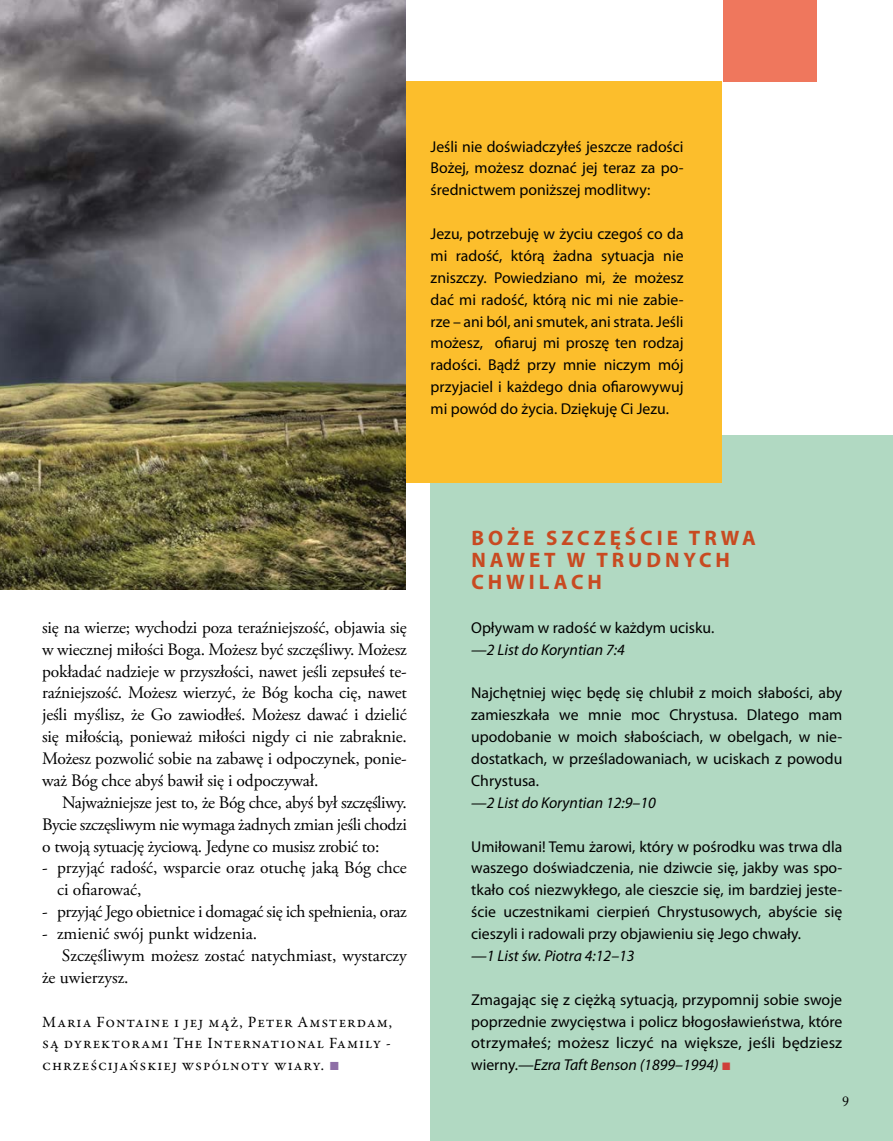
<style>
.page{position:relative;width:893px;height:1141px;background:#fff}
.page>*{position:absolute;margin:0;border:0;box-sizing:border-box;transform-origin:0 0}
.t1{font:700 21px/21.9px "Myriad Pro";letter-spacing:.19em;color:#c84a21}
.t2{font:17.5px/21.9px "Adobe Garamond Pro";letter-spacing:-.01em;color:#000;text-align:justify}
.t3{font:15.75px/21.9px "Myriad Pro";color:#000;text-align:justify}
.t4{font:15.75px/21.9px "Garamond Premr Pro";letter-spacing:.06em;color:#000;text-align:justify}
.t5{font:italic 15.75px "Myriad Pro";color:#000}
.t6{font:14px "Adobe Caslon Pro";color:#000}
.s1{font-family:"Arial";font-size:17.5px;color:#8e6ea6}
.s2{font-style:italic}
.s3{font-family:"Arial";font-size:16.1px;color:#cf3e39}
</style>
<div class="page">
<div style="left:431px;top:436px;width:462px;height:705px;background:#b1d9c2"></div>
<div style="left:336px;top:81px;width:386px;height:402px;background:#fcbe2c"></div>
<img style="left:0;top:0;width:405px;height:589px">
<div style="left:723px;top:0;width:93px;height:81px;background:#ef775d"></div>
<p class="t3" style="left:431px;top:135px;width:255px">Jeśli nie doświadczyłeś jeszcze radości Bożej, możesz doznać jej teraz za po&shy;średnictwem poniższej modlitwy:</p>
<p class="t3" style="left:431px;top:223px;width:255px">Jezu, potrzebuję w życiu czegoś co da mi radość, którą żadna sytuacja nie zniszczy. Powiedziano mi, że możesz dać mi radość, którą nic mi nie zabie&shy;rze – ani ból, ani smutek, ani strata. Jeśli możesz, ofiaruj mi proszę ten rodzaj radości. Bądź przy mnie niczym mój przyjaciel i każdego dnia ofiarowywuj mi powód do życia. Dziękuję Ci Jezu.</p>
<p class="t2" style="left:42px;top:617px;width:366px">się na wierze; wychodzi poza teraźniejszość, objawia się w wiecznej miłości Boga. Możesz być szczęśliwy. Możesz pokładać nadzieje w przyszłości, nawet jeśli zepsułeś te&shy;raźniejszość. Możesz wierzyć, że Bóg kocha cię, nawet jeśli myślisz, że Go zawiodłeś. Możesz dawać i dzielić się miłością, ponieważ miłości nigdy ci nie zabraknie.<br>Możesz pozwolić sobie na zabawę i odpoczynek, ponie&shy;waż Bóg chce abyś bawił się i odpoczywał.</p>
<p class="t2" style="left:42px;top:792px;width:366px;text-indent:20px">Najważniejsze jest to, że Bóg chce, abyś był szczęśliwy.<br>Bycie szczęsliwym nie wymaga żadnych zmian jeśli chodzi o twoją sytuację życiową. Jedyne co musisz zrobić to:</p>
<p class="t2" style="left:57px;top:858px;width:351px;text-indent:-15px">- przyjąć radość, wsparcie oraz otuchę jaką Bóg chce ci ofiarować,</p>
<p class="t2" style="left:42px;top:901px;width:366px">- przyjąć Jego obietnice i domagać się ich spełnienia, oraz</p>
<p class="t2" style="left:42px;top:923px;width:216px">- zmienić swój punkt widzenia.</p>
<p class="t2" style="left:62px;top:945px;width:346px">Szczęśliwym możesz zostać natychmiast, wystarczy</p>
<p class="t2" style="left:42px;top:967px;width:88px">że uwierzysz.</p>
<p class="t4" style="left:42px;top:1011px;width:352px">Maria Fontaine i jej mąż, Peter Amsterdam, są dyrektorami The International Family - chrześcijańskiej wspólnoty wiary. <span class="s1">■</span></p>
<h1 class="t1" style="left:471px;top:527px;width:286px">BOŻE SZCZĘŚCIE TRWA<br>NAWET W TRUDNYCH<br>CHWILACH</h1>
<p class="t3" style="left:471px;top:616px;width:245px">Opływam w radość w każdym ucisku.</p>
<p class="t5" style="left:471px;top:640px;width:155px">—2 List do Koryntian 7:4</p>
<p class="t3" style="left:471px;top:682px;width:373px">Najchętniej więc będę się chlubił z moich słabości, aby zamieszkała we mnie moc Chrystusa. Dlatego mam upodobanie w moich słabościach, w obelgach, w nie&shy;dostatkach, w prześladowaniach, w uciskach z powodu Chrystusa.</p>
<p class="t5" style="left:471px;top:793px;width:186px">—2 List do Koryntian 12:9–10</p>
<p class="t3" style="left:471px;top:835px;width:373px">Umiłowani! Temu żarowi, który w pośrodku was trwa dla waszego doświadczenia, nie dziwcie się, jakby was spo&shy;tkało coś niezwykłego, ale cieszcie się, im bardziej jeste&shy;ście uczestnikami cierpień Chrystusowych, abyście się cieszyli i radowali przy objawieniu się Jego chwały.</p>
<p class="t5" style="left:471px;top:946px;width:165px">—1 List św. Piotra 4:12–13</p>
<p class="t3" style="left:471px;top:988px;width:373px">Zmagając się z ciężką sytuacją, przypomnij sobie swoje poprzednie zwycięstwa i policz błogosławieństwa, które otrzymałeś; możesz liczyć na większe, jeśli będziesz wierny.<span class="s2">—Ezra Taft Benson (1899–1994)</span> <span class="s3">■</span></p>
<p class="t6" style="left:842px;top:1093px;width:8px">9</p>
</div>
